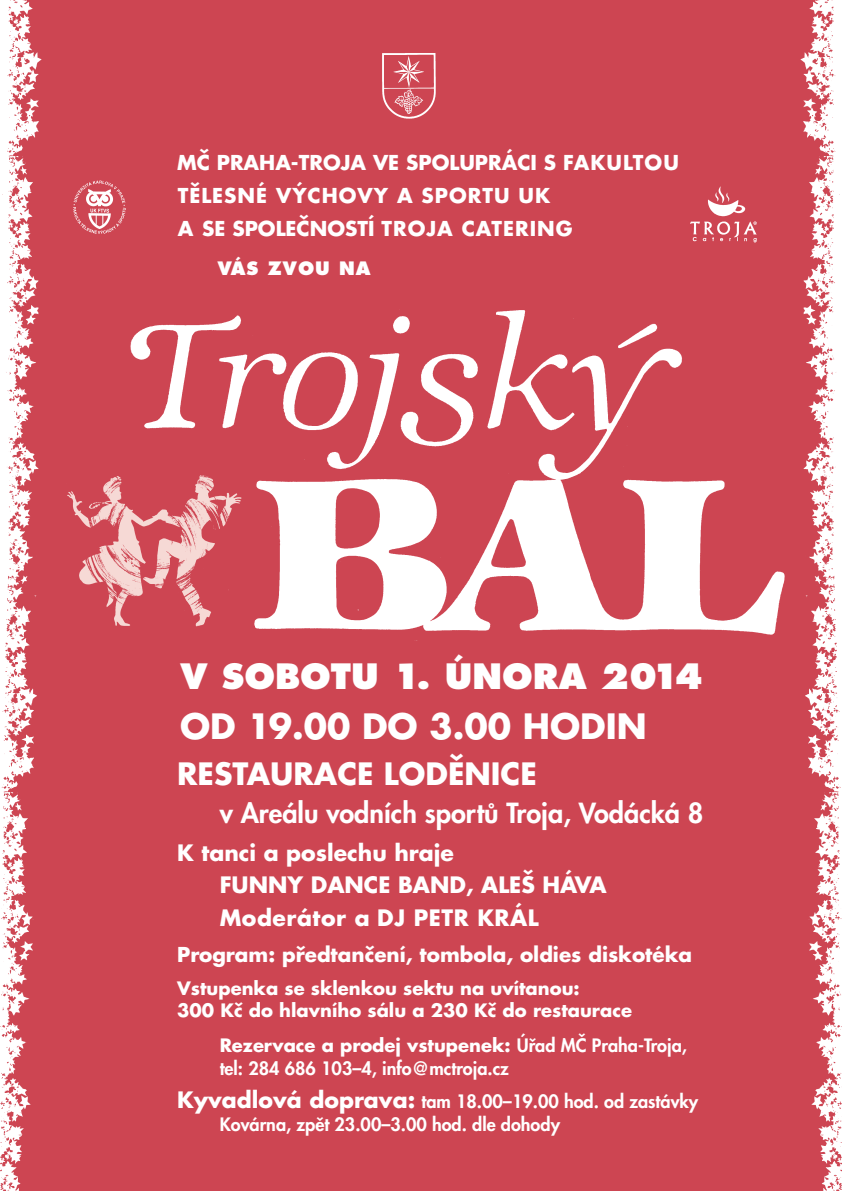
<style>
.page{position:relative;width:842px;height:1191px;background:#cd4552}
.page>*{position:absolute;margin:0;border:0;box-sizing:border-box;transform-origin:0 0}
.t1{font:800 34px "Futura";color:#fff}
.t2{font:700 34px "Futura";color:#fff}
.t3{font:700 30px "Futura";color:#fff}
.t4{font:800 27px "Futura";color:#fff}
.t5{font:700 22px/32.1px "Futura";letter-spacing:.025em;color:#fff}
.t6{font:700 20px/33px "Futura";letter-spacing:.05em;color:#fff}
.t7{font:700 20px "Futura";color:#fff}
.t8{font:800 18px/23px "Futura";color:#fff}
.t9{font:700 18px/21.6px "Futura";color:#fff}
.t10{font:800 18px "Futura";letter-spacing:.05em;color:#fff}
.s1{font-weight:700}
.s2{font-weight:700;font-size:22px}
</style>
<div class="page">
<img style="left:382px;top:53px;width:54px;height:66px">
<img style="left:130px;top:310px;width:655px;height:331px">
<img style="left:690px;top:186px;width:67px;height:57px">
<img style="left:73px;top:180px;width:53px;height:54px">
<img style="left:67px;top:473px;width:179px;height:154px">
<img style="left:0;top:0;width:42px;height:1191px">
<img style="left:800px;top:0;width:42px;height:1191px">
<p class="t6" style="left:177px;top:145px;width:503px">MČ Praha-Troja ve spolupráci s fakultou tělesné výchovy a sportu uk<br>a se společností troja catering</p>
<p class="t10" style="left:217px;top:257px;width:155px">VÁS ZVOU NA</p>
<h1 class="t1" style="left:180px;top:655px;width:525px">V SOBOTU 1. ÚNORA 2014</h1>
<h1 class="t2" style="left:180px;top:702px;width:468px">od 19.00 do 3.00 hodin</h1>
<h2 class="t3" style="left:177px;top:753px;width:361px">Restaurace Loděnice</h2>
<h3 class="t4" style="left:220px;top:795px;width:485px">v Areálu vodních sportů Troja, Vodácká 8</h3>
<p class="t5" style="left:220px;top:836px;width:236px;text-indent:-43px">K tanci a poslechu hraje<br>FUNNY</p>
<p class="t5" style="left:220px;top:868px;width:340px;text-indent:178px">Band, ALEŠ HÁVA<br>Moderátor a DJ petr král</p>
<p class="t7" style="left:177px;top:940px;width:516px">Program: předtančení, tombola, oldies diskotéka</p>
<p class="t9" style="left:177px;top:977px;width:456px">Vstupenka se sklenkou sektu na uvítanou:<br>300 Kč do hlavního sálu a 230 Kč do restaurace</p>
<p class="t8" style="left:220px;top:1033px;width:469px"><span class="s1">Rezervace a prodej vstupenek:</span> Úřad MČ Praha-Troja, tel: 284 686 103–4, info@mctroja.cz</p>
<p class="t5" style="left:311px;top:868px;width:17px">DANCE</p>
<p class="t8" style="left:220px;top:1089px;width:480px;text-indent:-43px"><span class="s2">Kyvadlová doprava:</span> tam 18.00–19.00 hod. od zastávky<br>Kovárna, zpět 23.00–3.00 hod. dle dohody</p>
</div>
